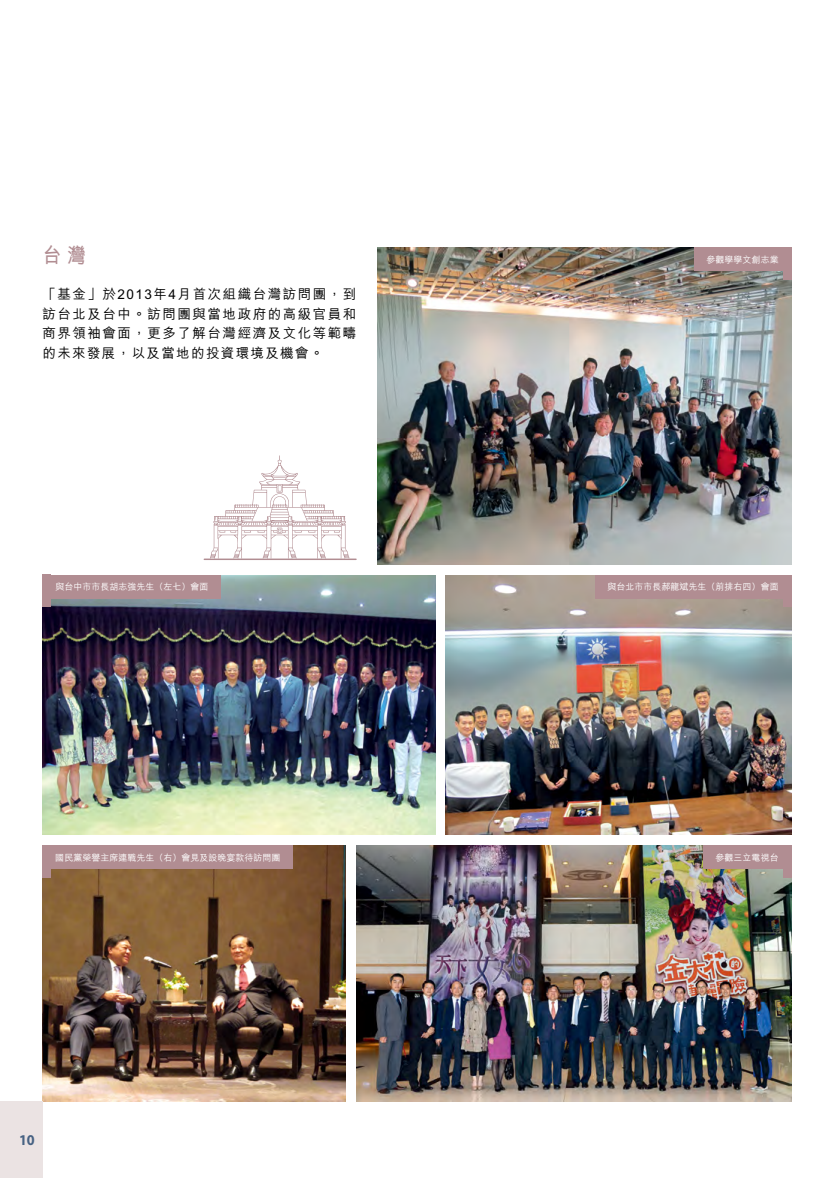
<style>
.page{position:relative;width:834px;height:1178px;background:#fff}
.page>*{position:absolute;margin:0;border:0;box-sizing:border-box;transform-origin:0 0}
.subhead-chi{font:700 21px "M Hei HK";color:#b18d92;scale:.9 1}
.t1{font:700 15px "Myriad Pro";color:#476283;scale:.95 1}
.content-chi{font:500 13.5px/19.5px "M Hei HK";letter-spacing:.11em;color:#000;text-align:justify}
.caption-chi{font:500 9px "M Hei HK";color:#fff}
</style>
<div class="page">
<img style="left:43px;top:575px;width:392px;height:260px">
<img style="left:356px;top:845px;width:435px;height:256px">
<img style="left:43px;top:845px;width:302px;height:256px">
<img style="left:378px;top:248px;width:413px;height:316px">
<img style="left:445px;top:575px;width:346px;height:260px">
<svg style="left:210px;top:455px;width:139px;height:103px"></svg>
<hr style="left:204px;top:558px;width:152px;height:2px;background:#b18d92">
<div style="left:594px;top:575px;width:197px;height:23px;background:#b18d92"></div>
<div style="left:782px;top:575px;width:9px;height:32px;background:#b18d92"></div>
<div style="left:43px;top:575px;width:178px;height:23px;background:#b18d92"></div>
<div style="left:43px;top:575px;width:8px;height:32px;background:#b18d92"></div>
<div style="left:693px;top:248px;width:98px;height:23px;background:#b18d92"></div>
<div style="left:782px;top:248px;width:9px;height:32px;background:#b18d92"></div>
<div style="left:702px;top:845px;width:89px;height:24px;background:#b18d92"></div>
<div style="left:782px;top:845px;width:9px;height:32px;background:#b18d92"></div>
<div style="left:43px;top:845px;width:250px;height:24px;background:#b18d92"></div>
<div style="left:43px;top:845px;width:8px;height:32px;background:#b18d92"></div>
<div style="left:0;top:1101px;width:43px;height:77px;background:#ebe3e3"></div>
<p class="subhead-chi" style="left:43px;top:240px;width:50px">台灣</p>
<p class="content-chi" style="left:43px;top:284px;width:315px">「基金」於2013年4月首次組織台灣訪問團，到訪台北及台中。訪問團與當地政府的高級官員和商界領袖會面，更多了解台灣經濟及文化等範疇的未來發展，以及當地的投資環境及機會。</p>
<p class="caption-chi" style="left:706px;top:253px;width:74px">參觀學學文創志業</p>
<p class="caption-chi" style="left:55px;top:580px;width:155px">與台中市市長胡志強先生（左七）會面</p>
<p class="caption-chi" style="left:607px;top:580px;width:173px">與台北市市長郝龍斌先生（前排右四）會面</p>
<p class="caption-chi" style="left:55px;top:851px;width:227px">國民黨榮譽主席連戰先生（右）會見及設晚宴款待訪問團</p>
<p class="caption-chi" style="left:715px;top:851px;width:65px">參觀三立電視台</p>
<p class="t1" style="left:19px;top:1132px;width:18px">10</p>
</div>
